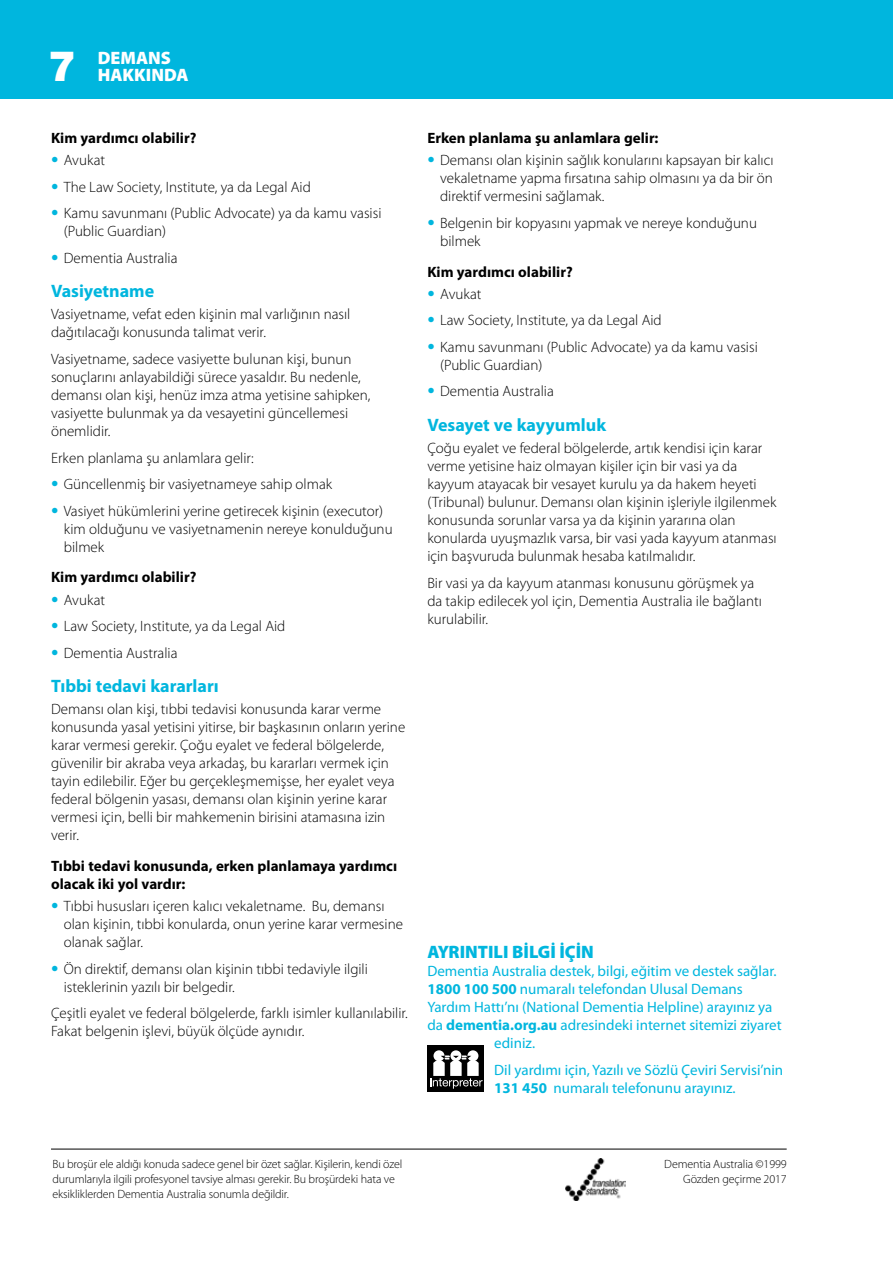
<style>
.page{position:relative;width:893px;height:1263px;background:#fff}
.page>*{position:absolute;margin:0;border:0;box-sizing:border-box;transform-origin:0 0}
.t1{font:900 42px "Helvetica Neue LT";color:#fff}
.t2{font:700 18px "Myriad Pro";color:#00b6de}
.t3{font:900 18px "Myriad Pro";color:#00b6de}
.t4{font:900 18px/17.2px "Myriad Pro";color:#fff}
.t5{font:300 15px/18px "Myriad Pro";color:#000}
.t6{font:15px/18px "Myriad Pro";color:#00b6de}
.t7{font:700 15px/18px "Myriad Pro";color:#000}
.t8{font:300 12px/15px "Myriad Pro";letter-spacing:-.01em;color:#000}
.s1{font-family:"Univers";color:#00b6de}
.s2{font-weight:700}
</style>
<div class="page">
<hr style="left:51px;top:1149px;width:736px;height:1px;background:#000">
<div style="left:0;top:0;width:893px;height:99px;background:#00b6de"></div>
<div style="left:427px;top:1046px;width:57px;height:46px;background:#000"></div>
<div style="left:467px;top:1050px;width:11px;height:11px;background:#fff;border-radius:50%"></div>
<div style="left:433px;top:1050px;width:11px;height:11px;background:#fff;border-radius:50%"></div>
<div style="left:450px;top:1050px;width:11px;height:11px;background:#fff;border-radius:50%"></div>
<svg style="left:430px;top:1055px;width:53px;height:34px"></svg>
<img style="left:566px;top:1159px;width:59px;height:41px">
<h1 class="t1" style="left:48px;top:41px;width:30px">7</h1>
<p class="t4" style="left:98px;top:48px;width:92px">DEMANS<br>HAKKINDA</p>
<p class="t7" style="left:51px;top:129px;width:147px">Kim yardımcı olabilir?</p>
<p class="t5" style="left:51px;top:151px;width:56px"><span class="s1">•</span> Avukat</p>
<p class="t5" style="left:51px;top:178px;width:261px"><span class="s1">•</span> The Law Society, Institute, ya da Legal Aid</p>
<p class="t5" style="left:64px;top:204px;width:319px;text-indent:-13px"><span class="s1">•</span> Kamu savunmanı (Public Advocate) ya da kamu vasisi (Public Guardian)</p>
<p class="t5" style="left:51px;top:249px;width:128px"><span class="s1">•</span> Dementia Australia</p>
<p class="t2" style="left:51px;top:279px;width:105px">Vasiyetname</p>
<p class="t5" style="left:51px;top:305px;width:301px">Vasiyetname, vefat eden kişinin mal varlığının nasıl dağıtılacağı konusunda talimat verir.</p>
<p class="t5" style="left:51px;top:350px;width:321px">Vasiyetname, sadece vasiyette bulunan kişi, bunun sonuçlarını anlayabildiği sürece yasaldır. Bu nedenle, demansı olan kişi, henüz imza atma yetisine sahipken, vasiyette bulunmak ya da vesayetini güncellemesi önemlidir.</p>
<p class="t5" style="left:51px;top:448px;width:204px">Erken planlama şu anlamlara gelir:</p>
<p class="t5" style="left:51px;top:475px;width:283px"><span class="s1">•</span> Güncellenmiş bir vasiyetnameye sahip olmak</p>
<p class="t5" style="left:64px;top:501px;width:330px;text-indent:-13px"><span class="s1">•</span> Vasiyet hükümlerini yerine getirecek kişinin (executor) kim olduğunu ve vasiyetnamenin nereye konulduğunu bilmek</p>
<p class="t7" style="left:51px;top:568px;width:147px">Kim yardımcı olabilir?</p>
<p class="t5" style="left:51px;top:590px;width:56px"><span class="s1">•</span> Avukat</p>
<p class="t5" style="left:51px;top:617px;width:236px"><span class="s1">•</span> Law Society, Institute, ya da Legal Aid</p>
<p class="t5" style="left:51px;top:643px;width:128px"><span class="s1">•</span> Dementia Australia</p>
<p class="t2" style="left:51px;top:674px;width:169px">Tıbbi tedavi kararları</p>
<p class="t5" style="left:51px;top:700px;width:356px">Demansı olan kişi, tıbbi tedavisi konusunda karar verme konusunda yasal yetisini yitirse, bir başkasının onların yerine karar vermesi gerekir. Çoğu eyalet ve federal bölgelerde, güvenilir bir akraba veya arkadaş, bu kararları vermek için tayin edilebilir. Eğer bu gerçekleşmemişse, her eyalet veya federal bölgenin yasası, demansı olan kişinin yerine karar vermesi için, belli bir mahkemenin birisini atamasına izin verir.</p>
<p class="t7" style="left:51px;top:856px;width:348px">Tıbbi tedavi konusunda, erken planlamaya yardımcı olacak iki yol vardır:</p>
<p class="t5" style="left:64px;top:897px;width:341px;text-indent:-13px"><span class="s1">•</span> Tıbbi hususları içeren kalıcı vekaletname. Bu, demansı olan kişinin, tıbbi konularda, onun yerine karar vermesine olanak sağlar.</p>
<p class="t5" style="left:64px;top:959px;width:306px;text-indent:-13px"><span class="s1">•</span> Ön direktif, demansı olan kişinin tıbbi tedaviyle ilgili isteklerinin yazılı bir belgedir.</p>
<p class="t5" style="left:51px;top:1004px;width:358px">Çeşitli eyalet ve federal bölgelerde, farklı isimler kullanılabilir.<br>Fakat belgenin işlevi, büyük ölçüde aynıdır.</p>
<p class="t7" style="left:427px;top:129px;width:233px">Erken planlama şu anlamlara gelir:</p>
<p class="t5" style="left:440px;top:151px;width:335px;text-align:justify;text-indent:-13px"><span class="s1">•</span> Demansı olan kişinin sağlık konularını kapsayan bir kalıcı vekaletname yapma fırsatına sahip olmasını ya da bir ön direktif vermesini sağlamak.</p>
<p class="t5" style="left:440px;top:214px;width:318px;text-indent:-13px"><span class="s1">•</span> Belgenin bir kopyasını yapmak ve nereye konduğunu bilmek</p>
<p class="t7" style="left:427px;top:262px;width:147px">Kim yardımcı olabilir?</p>
<p class="t5" style="left:427px;top:285px;width:56px"><span class="s1">•</span> Avukat</p>
<p class="t5" style="left:427px;top:311px;width:236px"><span class="s1">•</span> Law Society, Institute, ya da Legal Aid</p>
<p class="t5" style="left:440px;top:338px;width:319px;text-indent:-13px"><span class="s1">•</span> Kamu savunmanı (Public Advocate) ya da kamu vasisi (Public Guardian)</p>
<p class="t5" style="left:427px;top:382px;width:128px"><span class="s1">•</span> Dementia Australia</p>
<p class="t2" style="left:427px;top:413px;width:180px">Vesayet ve kayyumluk</p>
<p class="t5" style="left:427px;top:439px;width:351px">Çoğu eyalet ve federal bölgelerde, artık kendisi için karar verme yetisine haiz olmayan kişiler için bir vasi ya da kayyum atayacak bir vesayet kurulu ya da hakem heyeti (Tribunal) bulunur. Demansı olan kişinin işleriyle ilgilenmek konusunda sorunlar varsa ya da kişinin yararına olan konularda uyuşmazlık varsa, bir vasi yada kayyum atanması için başvuruda bulunmak hesaba katılmalıdır.</p>
<p class="t5" style="left:427px;top:573px;width:336px">Bir vasi ya da kayyum atanması konusunu görüşmek ya da takip edilecek yol için, Dementia Australia ile bağlantı kurulabilir.</p>
<p class="t3" style="left:427px;top:940px;width:168px">AYRINTILI BİLGİ İÇİN</p>
<p class="t6" style="left:427px;top:962px;width:351px">Dementia Australia destek, bilgi, eğitim ve destek sağlar.</p>
<p class="t6" style="left:427px;top:980px;width:317px"><span class="s2">1800 100 500</span> numaralı telefondan Ulusal Demans</p>
<p class="t6" style="left:427px;top:998px;width:346px">Yardım Hattı’nı (National Dementia Helpline) arayınız ya</p>
<p class="t6" style="left:427px;top:1016px;width:356px">da <span class="s2">dementia.org.au</span> adresindeki internet sitemizi ziyaret</p>
<p class="t6" style="left:494px;top:1034px;width:42px">ediniz.</p>
<p class="t6" style="left:494px;top:1060px;width:291px">Dil yardımı için, Yazılı ve Sözlü Çeviri Servisi’nin<br><span class="s2">131 450</span> numaralı telefonunu arayınız.</p>
<p class="t8" style="left:52px;top:1156px;width:351px">Bu broşür ele aldığı konuda sadece genel bir özet sağlar. Kişilerin, kendi özel durumlarıyla ilgili profesyonel tavsiye alması gerekir. Bu broşürdeki hata ve eksikliklerden Dementia Australia sonumla değildir.</p>
<p class="t8" style="left:664px;top:1156px;width:124px;text-align:right">Dementia Australia ©1999<br>Gözden geçirme 2017</p>
</div>
